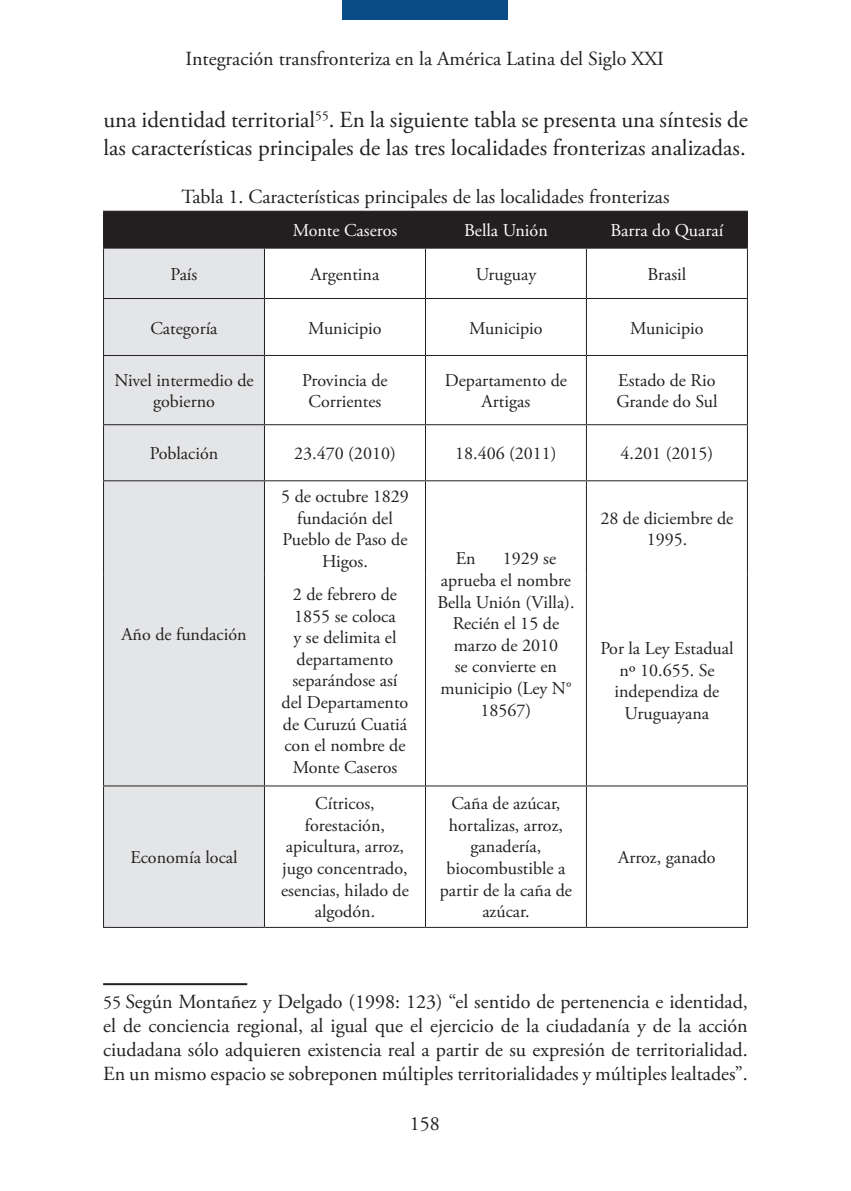
<style>
.page{position:relative;width:851px;height:1191px;background:#fff}
.page>*{position:absolute;margin:0;border:0;box-sizing:border-box;transform-origin:0 0}
.t1{font:23px/27.6px "Adobe Garamond Pro";color:#231f20}
.t2{font:20px/24px "Adobe Garamond Pro";color:#231f20;text-align:justify}
.t3{font:18px/21.6px "Adobe Garamond Pro";color:#231f20;text-align:center}
.t4{font:18px "Adobe Garamond Pro";color:#fff}
.s1{font-size:18px}
</style>
<div class="page">
<div style="left:342px;top:0;width:165px;height:19px;background:#094c88"></div>
<div style="left:104px;top:212px;width:642px;height:36px;background:#231f20"></div>
<div style="left:104px;top:249px;width:160px;height:678px;background:#e4e5e7"></div>
<hr style="left:103px;top:211px;width:161px;height:1px;background:#231f20">
<hr style="left:264px;top:211px;width:161px;height:1px;background:#231f20">
<hr style="left:425px;top:211px;width:161px;height:1px;background:#231f20">
<hr style="left:586px;top:211px;width:161px;height:1px;background:#231f20">
<hr style="left:103px;top:248px;width:161px;height:1px;background:#231f20">
<hr style="left:264px;top:248px;width:161px;height:1px;background:#231f20">
<hr style="left:425px;top:248px;width:161px;height:1px;background:#231f20">
<hr style="left:586px;top:248px;width:161px;height:1px;background:#231f20">
<hr style="left:103px;top:298px;width:161px;height:1px;background:#231f20">
<hr style="left:264px;top:298px;width:161px;height:1px;background:#231f20">
<hr style="left:425px;top:298px;width:161px;height:1px;background:#231f20">
<hr style="left:586px;top:298px;width:161px;height:1px;background:#231f20">
<hr style="left:103px;top:355px;width:161px;height:1px;background:#231f20">
<hr style="left:264px;top:355px;width:161px;height:1px;background:#231f20">
<hr style="left:425px;top:355px;width:161px;height:1px;background:#231f20">
<hr style="left:586px;top:355px;width:161px;height:1px;background:#231f20">
<hr style="left:103px;top:424px;width:161px;height:1px;background:#231f20">
<hr style="left:264px;top:424px;width:161px;height:1px;background:#231f20">
<hr style="left:425px;top:424px;width:161px;height:1px;background:#231f20">
<hr style="left:586px;top:424px;width:161px;height:1px;background:#231f20">
<hr style="left:103px;top:480px;width:161px;height:1px;background:#231f20">
<hr style="left:264px;top:480px;width:161px;height:1px;background:#231f20">
<hr style="left:425px;top:480px;width:161px;height:1px;background:#231f20">
<hr style="left:586px;top:480px;width:161px;height:1px;background:#231f20">
<hr style="left:103px;top:785px;width:161px;height:1px;background:#231f20">
<hr style="left:264px;top:785px;width:161px;height:1px;background:#231f20">
<hr style="left:425px;top:785px;width:161px;height:1px;background:#231f20">
<hr style="left:586px;top:785px;width:161px;height:1px;background:#231f20">
<hr style="left:103px;top:927px;width:161px;height:1px;background:#231f20">
<hr style="left:264px;top:927px;width:161px;height:1px;background:#231f20">
<hr style="left:425px;top:927px;width:161px;height:1px;background:#231f20">
<hr style="left:586px;top:927px;width:161px;height:1px;background:#231f20">
<hr style="left:103px;top:212px;width:1px;height:36px;background:#231f20">
<hr style="left:103px;top:249px;width:1px;height:49px;background:#231f20">
<hr style="left:103px;top:299px;width:1px;height:56px;background:#231f20">
<hr style="left:103px;top:356px;width:1px;height:68px;background:#231f20">
<hr style="left:103px;top:425px;width:1px;height:55px;background:#231f20">
<hr style="left:103px;top:481px;width:1px;height:93px;background:#231f20">
<hr style="left:103px;top:574px;width:1px;height:211px;background:#231f20">
<hr style="left:103px;top:786px;width:1px;height:141px;background:#231f20">
<hr style="left:264px;top:212px;width:1px;height:36px;background:#231f20">
<hr style="left:425px;top:212px;width:1px;height:36px;background:#231f20">
<hr style="left:586px;top:212px;width:1px;height:36px;background:#231f20">
<hr style="left:746px;top:212px;width:1px;height:36px;background:#231f20">
<hr style="left:264px;top:249px;width:1px;height:49px;background:#231f20">
<hr style="left:425px;top:249px;width:1px;height:49px;background:#231f20">
<hr style="left:586px;top:249px;width:1px;height:49px;background:#231f20">
<hr style="left:746px;top:249px;width:1px;height:49px;background:#231f20">
<hr style="left:264px;top:299px;width:1px;height:56px;background:#231f20">
<hr style="left:425px;top:299px;width:1px;height:56px;background:#231f20">
<hr style="left:586px;top:299px;width:1px;height:56px;background:#231f20">
<hr style="left:746px;top:299px;width:1px;height:56px;background:#231f20">
<hr style="left:264px;top:356px;width:1px;height:68px;background:#231f20">
<hr style="left:425px;top:356px;width:1px;height:68px;background:#231f20">
<hr style="left:586px;top:356px;width:1px;height:68px;background:#231f20">
<hr style="left:746px;top:356px;width:1px;height:68px;background:#231f20">
<hr style="left:264px;top:425px;width:1px;height:55px;background:#231f20">
<hr style="left:425px;top:425px;width:1px;height:55px;background:#231f20">
<hr style="left:586px;top:425px;width:1px;height:55px;background:#231f20">
<hr style="left:746px;top:425px;width:1px;height:55px;background:#231f20">
<hr style="left:264px;top:481px;width:1px;height:93px;background:#231f20">
<hr style="left:425px;top:481px;width:1px;height:93px;background:#231f20">
<hr style="left:586px;top:481px;width:1px;height:93px;background:#231f20">
<hr style="left:746px;top:481px;width:1px;height:93px;background:#231f20">
<hr style="left:264px;top:574px;width:1px;height:211px;background:#231f20">
<hr style="left:425px;top:574px;width:1px;height:211px;background:#231f20">
<hr style="left:586px;top:574px;width:1px;height:211px;background:#231f20">
<hr style="left:746px;top:574px;width:1px;height:211px;background:#231f20">
<hr style="left:264px;top:786px;width:1px;height:141px;background:#231f20">
<hr style="left:425px;top:786px;width:1px;height:141px;background:#231f20">
<hr style="left:586px;top:786px;width:1px;height:141px;background:#231f20">
<hr style="left:746px;top:786px;width:1px;height:141px;background:#231f20">
<hr style="left:103px;top:983px;width:144px;height:2px;background:#231f20">
<p class="t2" style="left:185px;top:47px;width:480px">Integración transfronteriza en la América Latina del Siglo XXI</p>
<p class="t1" style="left:103px;top:107px;width:646px">una identidad territorial<sup>55</sup>. En la siguiente tabla se presenta una síntesis de las características principales de las tres localidades fronterizas analizadas.</p>
<p class="t2" style="left:181px;top:185px;width:489px">Tabla 1. Características principales de las localidades fronterizas</p>
<p class="t4" style="left:292px;top:220px;width:106px">Monte Caseros</p>
<p class="t4" style="left:464px;top:220px;width:85px">Bella Unión</p>
<p class="t4" style="left:610px;top:220px;width:114px">Barra do Quaraí</p>
<p class="t3" style="left:170px;top:264px;width:28px">País</p>
<p class="t3" style="left:310px;top:264px;width:70px">Argentina</p>
<p class="t3" style="left:475px;top:264px;width:62px">Uruguay</p>
<p class="t3" style="left:647px;top:264px;width:40px">Brasil</p>
<p class="t3" style="left:150px;top:318px;width:69px">Categoría</p>
<p class="t3" style="left:308px;top:318px;width:75px">Municipio</p>
<p class="t3" style="left:469px;top:318px;width:75px">Municipio</p>
<p class="t3" style="left:630px;top:318px;width:75px">Municipio</p>
<p class="t3" style="left:114px;top:370px;width:141px">Nivel intermedio de gobierno</p>
<p class="t3" style="left:302px;top:370px;width:87px">Provincia de<br>Corrientes</p>
<p class="t3" style="left:445px;top:370px;width:124px">Departamento de<br>Artigas</p>
<p class="t3" style="left:616px;top:370px;width:102px;text-align:left">Estado de Rio<br>Grande do Sul</p>
<p class="t3" style="left:150px;top:443px;width:70px">Población</p>
<p class="t3" style="left:294px;top:443px;width:103px">23.470 (2010)</p>
<p class="t3" style="left:455px;top:443px;width:103px">18.406 (2011)</p>
<p class="t3" style="left:620px;top:443px;width:94px">4.201 (2015)</p>
<p class="t3" style="left:121px;top:624px;width:127px">Año de fundación</p>
<p class="t3" style="left:130px;top:847px;width:109px">Economía local</p>
<p class="t3" style="left:281px;top:486px;width:129px">5 de octubre 1829 fundación del<br>Pueblo de Paso de<br>Higos.</p>
<p class="t3" style="left:281px;top:584px;width:128px">2 de febrero de<br>1855 se coloca<br>y se delimita el departamento separándose así del Departamento de Curuzú Cuatiá con el nombre de<br>Monte Caseros</p>
<p class="t3" style="left:455px;top:548px;width:21px">En</p>
<p class="t3" style="left:502px;top:548px;width:55px">1929 se</p>
<p class="t3" style="left:441px;top:570px;width:131px">aprueba el nombre</p>
<p class="t3" style="left:437px;top:591px;width:139px">Bella Unión (Villa).</p>
<p class="t3" style="left:452px;top:613px;width:108px">Recién el 15 de</p>
<p class="t3" style="left:453px;top:635px;width:106px">marzo de 2010</p>
<p class="t3" style="left:454px;top:656px;width:104px">se convierte en</p>
<p class="t3" style="left:440px;top:678px;width:133px">municipio (Ley N°</p>
<p class="t3" style="left:480px;top:699px;width:52px">18567)</p>
<p class="t3" style="left:281px;top:793px;width:129px">Cítricos, forestación, apicultura, arroz, jugo concentrado, esencias, hilado de algodón.</p>
<p class="t3" style="left:440px;top:793px;width:134px">Caña de azúcar, hortalizas, arroz, ganadería, biocombustible a partir de la caña de azúcar.</p>
<p class="t3" style="left:600px;top:508px;width:134px">28 de diciembre de<br>1995.</p>
<p class="t3" style="left:600px;top:638px;width:135px">Por la Ley Estadual nº 10.655. Se independiza de<br>Uruguayana</p>
<p class="t3" style="left:618px;top:847px;width:99px">Arroz, ganado</p>
<p class="t2" style="left:103px;top:990px;width:646px"><span class="s1">55</span> Según Montañez y Delgado (1998: 123) “el sentido de pertenencia e identidad, el de conciencia regional, al igual que el ejercicio de la ciudadanía y de la acción ciudadana sólo adquieren existencia real a partir de su expresión de territorialidad.<br>En un mismo espacio se sobreponen múltiples territorialidades y múltiples lealtades”.</p>
<p class="t2" style="left:410px;top:1112px;width:31px">158</p>
</div>
